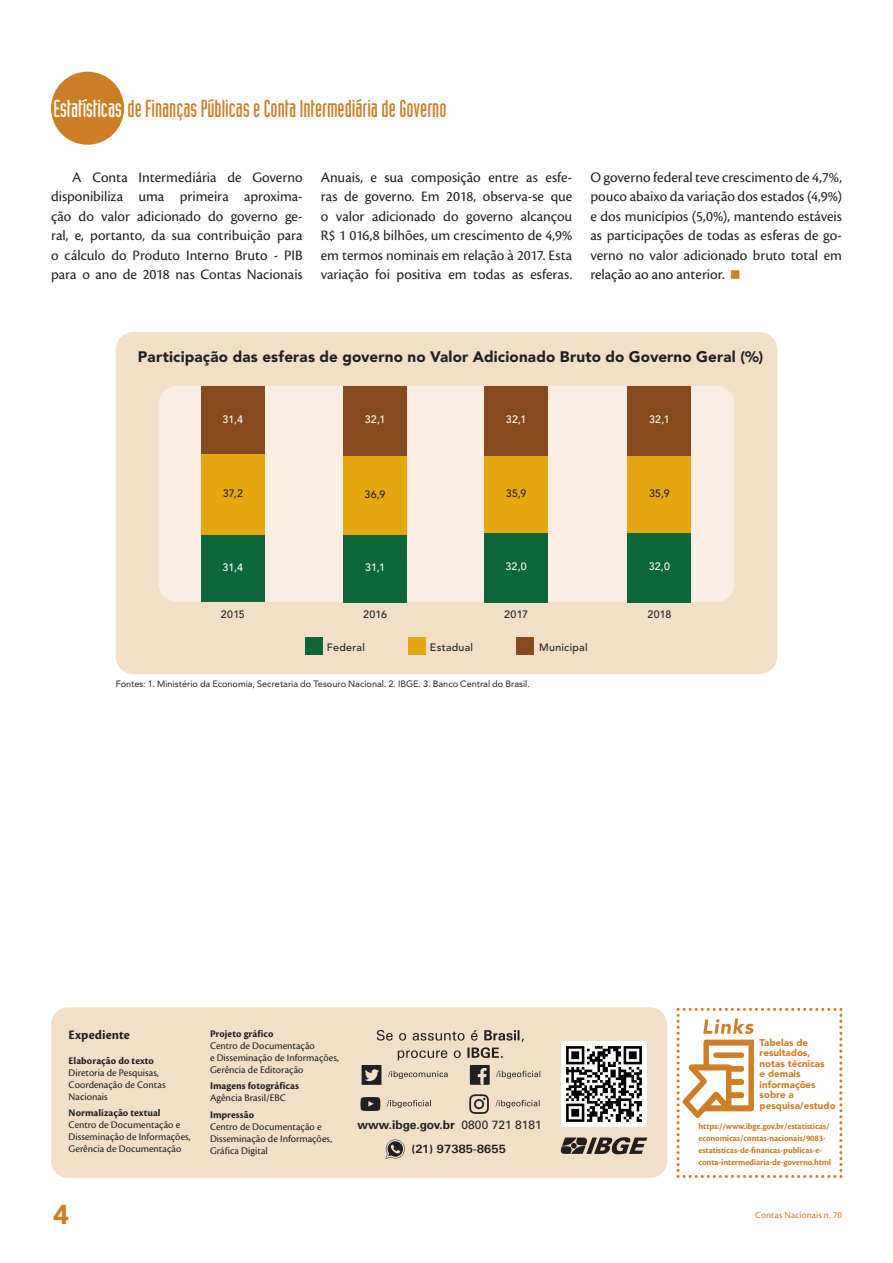
<style>
.page{position:relative;width:893px;height:1263px;background:#fff}
.page>*{position:absolute;margin:0;border:0;box-sizing:border-box;transform-origin:0 0}
.t1{font:900 27px "Avenir LT Std";color:#cd7e27}
.t2{font:24px "Industria LT Std Solid";color:#cd7e27}
.t3{font:900 15.15px "Avenir LT Std";letter-spacing:.01em;color:#231f20}
.t4{font:15px/19.5px "Cronos Pro";color:#231f20;text-align:justify}
.t5{font:700 13.5px "Cronos Pro";letter-spacing:.005em;color:#231f20}
.t6{font:700 12px "Univers LT Std";color:#231f20}
.t7{font:700 12px "Univers";letter-spacing:-.02em;color:#231f20}
.t8{font:500 10.65px "Avenir LT Std";letter-spacing:.025em;color:#231f20}
.t9{font:500 10.65px "Avenir LT Std";letter-spacing:.015em;color:#fff}
.t10{font:10.5px/12px "Cronos Pro";color:#231f20}
.t11{font:700 10.5px "Cronos Pro";letter-spacing:.005em;color:#231f20}
.t12{font:900 9.75px/10.5px "Avenir LT Std";color:#cd7e27}
.t13{font:9.75px "Cronos Pro";letter-spacing:.01em;color:#cd7e27}
.t14{font:9.15px "Avenir LT Std";color:#202223}
.t15{font:700 9px/12px "Cronos Pro";letter-spacing:-.015em;color:#cd7e27}
.s1{color:#fff}
.s2{font-weight:400}
</style>
<div class="page">
<div style="left:51px;top:72px;width:73px;height:73px;background:#cd7e27;border-radius:50%"></div>
<div style="left:51px;top:1007px;width:616px;height:171px;background:#f3dfc7;border-radius:17px"></div>
<svg style="left:561px;top:1137px;width:86px;height:17px"></svg>
<svg style="left:362px;top:1030px;width:178px;height:55px"></svg>
<svg style="left:360px;top:1097px;width:20px;height:14px"></svg>
<svg style="left:387px;top:1100px;width:44px;height:8px"></svg>
<svg style="left:495px;top:1100px;width:45px;height:8px"></svg>
<svg style="left:469px;top:1094px;width:20px;height:20px"></svg>
<svg style="left:385px;top:1139px;width:20px;height:20px"></svg>
<img style="left:562px;top:1042px;width:85px;height:85px">
<svg style="left:677px;top:1008px;width:165px;height:170px"></svg>
<div style="left:116px;top:332px;width:661px;height:342px;background:#f3dfc7;border-radius:18px"></div>
<div style="left:159px;top:386px;width:575px;height:216px;background:#f9eee1;border-radius:18px"></div>
<div style="left:305px;top:637px;width:18px;height:18px;background:#0c6638"></div>
<div style="left:408px;top:637px;width:17px;height:18px;background:#e5a710"></div>
<div style="left:517px;top:637px;width:17px;height:18px;background:#854a1e"></div>
<div style="left:201px;top:534px;width:64px;height:68px;background:#0c6638"></div>
<div style="left:201px;top:454px;width:64px;height:80px;background:#e5a710"></div>
<div style="left:201px;top:386px;width:64px;height:68px;background:#854a1e"></div>
<div style="left:343px;top:535px;width:64px;height:67px;background:#0c6638"></div>
<div style="left:343px;top:455px;width:64px;height:80px;background:#e5a710"></div>
<div style="left:343px;top:386px;width:64px;height:69px;background:#854a1e"></div>
<div style="left:484px;top:533px;width:64px;height:69px;background:#0c6638"></div>
<div style="left:484px;top:455px;width:64px;height:78px;background:#e5a710"></div>
<div style="left:484px;top:386px;width:64px;height:69px;background:#854a1e"></div>
<div style="left:627px;top:533px;width:64px;height:69px;background:#0c6638"></div>
<div style="left:627px;top:455px;width:64px;height:78px;background:#e5a710"></div>
<div style="left:627px;top:386px;width:64px;height:69px;background:#854a1e"></div>
<h2 class="t2" style="left:53px;top:95px;width:395px"><span class="s1">Estatísticas</span> de Finanças Públicas e Conta Intermediária de Governo</h2>
<p class="t4" style="left:51px;top:167px;width:253px;text-indent:21px">A Conta Intermediária de Governo disponibiliza uma primeira aproxima&shy;ção do valor adicionado do governo ge&shy;ral, e, portanto, da sua contribuição para o cálculo do Produto Interno Bruto - PIB para o ano de 2018 nas Contas Nacionais</p>
<p class="t4" style="left:321px;top:167px;width:253px">Anuais, e sua composição entre as esfe&shy;ras de governo. Em 2018, observa-se que o valor adicionado do governo alcançou R$ 1 016,8 bilhões, um crescimento de 4,9% em termos nominais em relação à 2017. Esta variação foi positiva em todas as esferas.</p>
<p class="t4" style="left:590px;top:167px;width:253px">O governo federal teve crescimento de 4,7%, pouco abaixo da variação dos estados (4,9%) e dos municípios (5,0%), mantendo estáveis as participações de todas as esferas de go&shy;verno no valor adicionado bruto total em relação ao ano anterior.</p>
<p class="t3" style="left:138px;top:347px;width:627px">Participação das esferas de governo no Valor Adicionado Bruto do Governo Geral (%)</p>
<p class="t9" style="left:223px;top:413px;width:22px">31,4</p>
<p class="t9" style="left:365px;top:414px;width:22px">32,1</p>
<p class="t9" style="left:506px;top:414px;width:22px">32,1</p>
<p class="t9" style="left:649px;top:414px;width:22px">32,1</p>
<p class="t8" style="left:223px;top:487px;width:22px">37,2</p>
<p class="t8" style="left:365px;top:488px;width:22px">36,9</p>
<p class="t8" style="left:506px;top:487px;width:22px">35,9</p>
<p class="t8" style="left:649px;top:487px;width:22px">35,9</p>
<p class="t9" style="left:223px;top:561px;width:22px">31,4</p>
<p class="t9" style="left:365px;top:561px;width:21px">31,1</p>
<p class="t9" style="left:505px;top:560px;width:23px">32,0</p>
<p class="t9" style="left:649px;top:560px;width:23px">32,0</p>
<p class="t8" style="left:221px;top:608px;width:25px">2015</p>
<p class="t8" style="left:363px;top:608px;width:25px">2016</p>
<p class="t8" style="left:504px;top:608px;width:25px">2017</p>
<p class="t8" style="left:647px;top:608px;width:25px">2018</p>
<p class="t8" style="left:327px;top:641px;width:39px">Federal</p>
<p class="t8" style="left:430px;top:641px;width:45px">Estadual</p>
<p class="t8" style="left:539px;top:641px;width:50px">Municipal</p>
<p class="t14" style="left:116px;top:679px;width:416px">Fontes: 1. Ministério da Economia, Secretaria do Tesouro Nacional. 2. IBGE. 3. Banco Central do Brasil.</p>
<p class="t5" style="left:69px;top:1027px;width:63px">Expediente</p>
<p class="t11" style="left:69px;top:1055px;width:87px">Elaboração do texto</p>
<p class="t10" style="left:69px;top:1067px;width:99px">Diretoria de Pesquisas,<br>Coordenação de Contas<br>Nacionais</p>
<p class="t11" style="left:69px;top:1107px;width:94px">Normalização textual</p>
<p class="t10" style="left:69px;top:1119px;width:124px">Centro de Documentação e<br>Disseminação de Informações,<br>Gerência de Documentação</p>
<p class="t11" style="left:210px;top:1028px;width:65px">Projeto gráfico</p>
<p class="t10" style="left:210px;top:1040px;width:130px">Centro de Documentação<br>e Disseminação de Informações,<br>Gerência de Editoração</p>
<p class="t11" style="left:210px;top:1080px;width:90px">Imagens fotográficas</p>
<p class="t10" style="left:210px;top:1092px;width:78px">Agência Brasil/EBC</p>
<p class="t11" style="left:210px;top:1108px;width:46px">Impressão</p>
<p class="t10" style="left:210px;top:1120px;width:124px">Centro de Documentação e<br>Disseminação de Informações,<br>Gráfica Digital</p>
<p class="t6" style="left:358px;top:1118px;width:186px">www.ibge.gov.br <span class="s2">0800 721 8181</span></p>
<p class="t7" style="left:411px;top:1141px;width:96px">(21) 97385-8655</p>
<p class="t12" style="left:760px;top:1037px;width:78px">Tabelas de resultados, notas técnicas<br>e demais informações sobre a pesquisa/estudo</p>
<p class="t15" style="left:698px;top:1120px;width:134px">https://www.ibge.gov.br/estatisticas/ economicas/contas-nacionais/9083- estatisticas-de-financas-publicas-e&shy;conta-intermediaria-de-governo.html</p>
<h1 class="t1" style="left:53px;top:1199px;width:17px">4</h1>
<p class="t13" style="left:755px;top:1209px;width:88px">Contas Nacionais n. 70</p>
</div>
